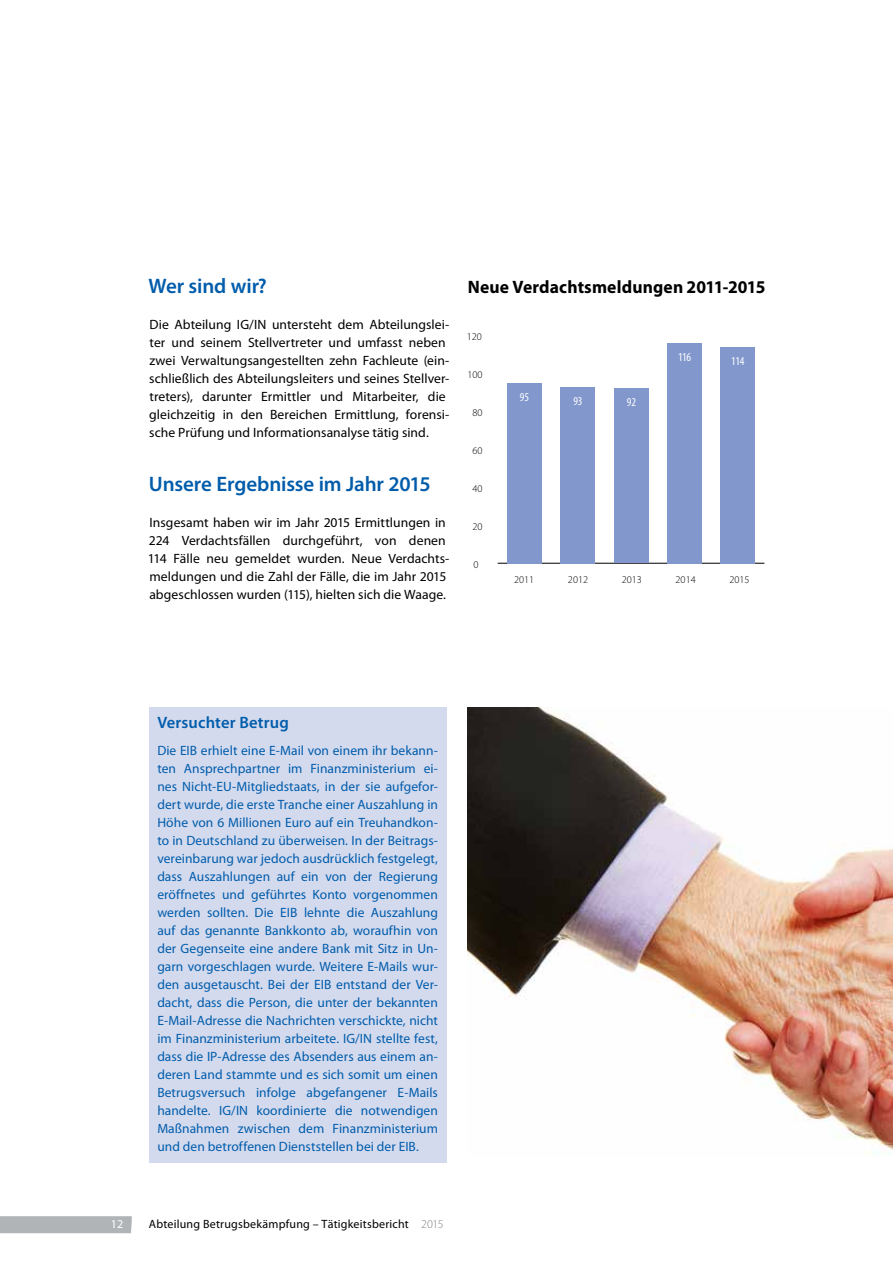
<style>
.page{position:relative;width:893px;height:1263px;background:#fff}
.page>*{position:absolute;margin:0;border:0;box-sizing:border-box;transform-origin:0 0}
.t1{font:600 21px "Myriad Pro";letter-spacing:-.01em;color:#005cab}
.t2{font:700 18px "Myriad Pro";letter-spacing:.01em;color:#000}
.t3{font:600 16.5px "Myriad Pro";letter-spacing:.01em;color:#005cab}
.t4{font:13.5px/18px "Myriad Pro";letter-spacing:.005em;color:#005cab;text-align:justify}
.t5{font:13.5px/18px "Myriad Pro";letter-spacing:.005em;color:#000}
.t6{font:12px "Myriad Pro";letter-spacing:.02em;color:#000}
.t7{font:condensed 12px "Myriad Pro";letter-spacing:-.02em;color:#fff}
.t8{font:12px "Myriad Pro";color:#fff}
.t9{font:300 10.35px "Myriad Pro";color:#000}
.s1{font-weight:300;color:#808285}
</style>
<div class="page">
<div style="left:0;top:1216px;width:132px;height:17px;background:#b1b4b6"></div>
<div style="left:149px;top:707px;width:297px;height:455px;background:#d4daee"></div>
<hr style="left:498px;top:563px;width:266px;height:1px;background:#000">
<div style="left:507px;top:383px;width:34px;height:180px;background:#8298cd"></div>
<div style="left:561px;top:387px;width:34px;height:176px;background:#8298cd"></div>
<div style="left:614px;top:389px;width:34px;height:174px;background:#8298cd"></div>
<div style="left:667px;top:343px;width:34px;height:220px;background:#8298cd"></div>
<div style="left:721px;top:347px;width:34px;height:216px;background:#8298cd"></div>
<img style="left:468px;top:707px;width:425px;height:448px">
<h1 class="t1" style="left:148px;top:275px;width:120px">Wer sind wir?</h1>
<p class="t5" style="left:149px;top:316px;width:302px">Die Abteilung IG/IN untersteht dem Abteilungslei&shy;ter und seinem Stellvertreter und umfasst neben zwei Verwaltungsangestellten zehn Fachleute (ein&shy;schließlich des Abteilungsleiters und seines Stellver&shy;treters), darunter Ermittler und Mitarbeiter, die gleichzeitig in den Bereichen Ermittlung, forensi&shy;sche Prüfung und Informationsanalyse tätig sind.</p>
<h1 class="t1" style="left:149px;top:473px;width:283px">Unsere Ergebnisse im Jahr 2015</h1>
<p class="t5" style="left:148px;top:514px;width:303px">Insgesamt haben wir im Jahr 2015 Ermittlungen in 224 Verdachtsfällen durchgeführt, von denen 114 Fälle neu gemeldet wurden. Neue Verdachts&shy;meldungen und die Zahl der Fälle, die im Jahr 2015 abgeschlossen wurden (115), hielten sich die Waage.</p>
<h2 class="t2" style="left:468px;top:277px;width:299px">Neue Verdachtsmeldungen 2011-2015</h2>
<p class="t9" style="left:467px;top:331px;width:17px">120</p>
<p class="t9" style="left:467px;top:369px;width:17px">100</p>
<p class="t9" style="left:473px;top:407px;width:12px">80</p>
<p class="t9" style="left:473px;top:445px;width:12px">60</p>
<p class="t9" style="left:473px;top:483px;width:12px">40</p>
<p class="t9" style="left:473px;top:521px;width:12px">20</p>
<p class="t9" style="left:473px;top:559px;width:7px">0</p>
<p class="t7" style="left:520px;top:391px;width:11px">95</p>
<p class="t7" style="left:573px;top:394px;width:11px">93</p>
<p class="t7" style="left:627px;top:396px;width:11px">92</p>
<p class="t7" style="left:678px;top:350px;width:15px">116</p>
<p class="t7" style="left:731px;top:355px;width:15px">114</p>
<p class="t9" style="left:514px;top:574px;width:22px">2011</p>
<p class="t9" style="left:568px;top:574px;width:22px">2012</p>
<p class="t9" style="left:622px;top:574px;width:22px">2013</p>
<p class="t9" style="left:676px;top:574px;width:22px">2014</p>
<p class="t9" style="left:729px;top:574px;width:22px">2015</p>
<p class="t3" style="left:157px;top:714px;width:133px">Versuchter Betrug</p>
<p class="t4" style="left:157px;top:742px;width:282px">Die EIB erhielt eine E-Mail von einem ihr bekann&shy;ten Ansprechpartner im Finanzministerium ei&shy;nes Nicht-EU-Mitgliedstaats, in der sie aufgefor&shy;dert wurde, die erste Tranche einer Auszahlung in Höhe von 6 Millionen Euro auf ein Treuhandkon&shy;to in Deutschland zu überweisen. In der Beitrags&shy;vereinbarung war jedoch ausdrücklich festgelegt, dass Auszahlungen auf ein von der Regierung eröffnetes und geführtes Konto vorgenommen werden sollten. Die EIB lehnte die Auszahlung auf das genannte Bankkonto ab, woraufhin von der Gegenseite eine andere Bank mit Sitz in Un&shy;garn vorgeschlagen wurde. Weitere E-Mails wur&shy;den ausgetauscht. Bei der EIB entstand der Ver&shy;dacht, dass die Person, die unter der bekannten E-Mail-Adresse die Nachrichten verschickte, nicht im Finanzministerium arbeitete. IG/IN stellte fest, dass die IP-Adresse des Absenders aus einem an&shy;deren Land stammte und es sich somit um einen Betrugsversuch infolge abgefangener E-Mails handelte. IG/IN koordinierte die notwendigen Maßnahmen zwischen dem Finanzministerium und den betroffenen Dienststellen bei der EIB.</p>
<p class="t8" style="left:111px;top:1217px;width:14px">12</p>
<p class="t6" style="left:149px;top:1217px;width:296px">Abteilung Betrugsbekämpfung – Tätigkeitsbericht <span class="s1">2015</span></p>
</div>
